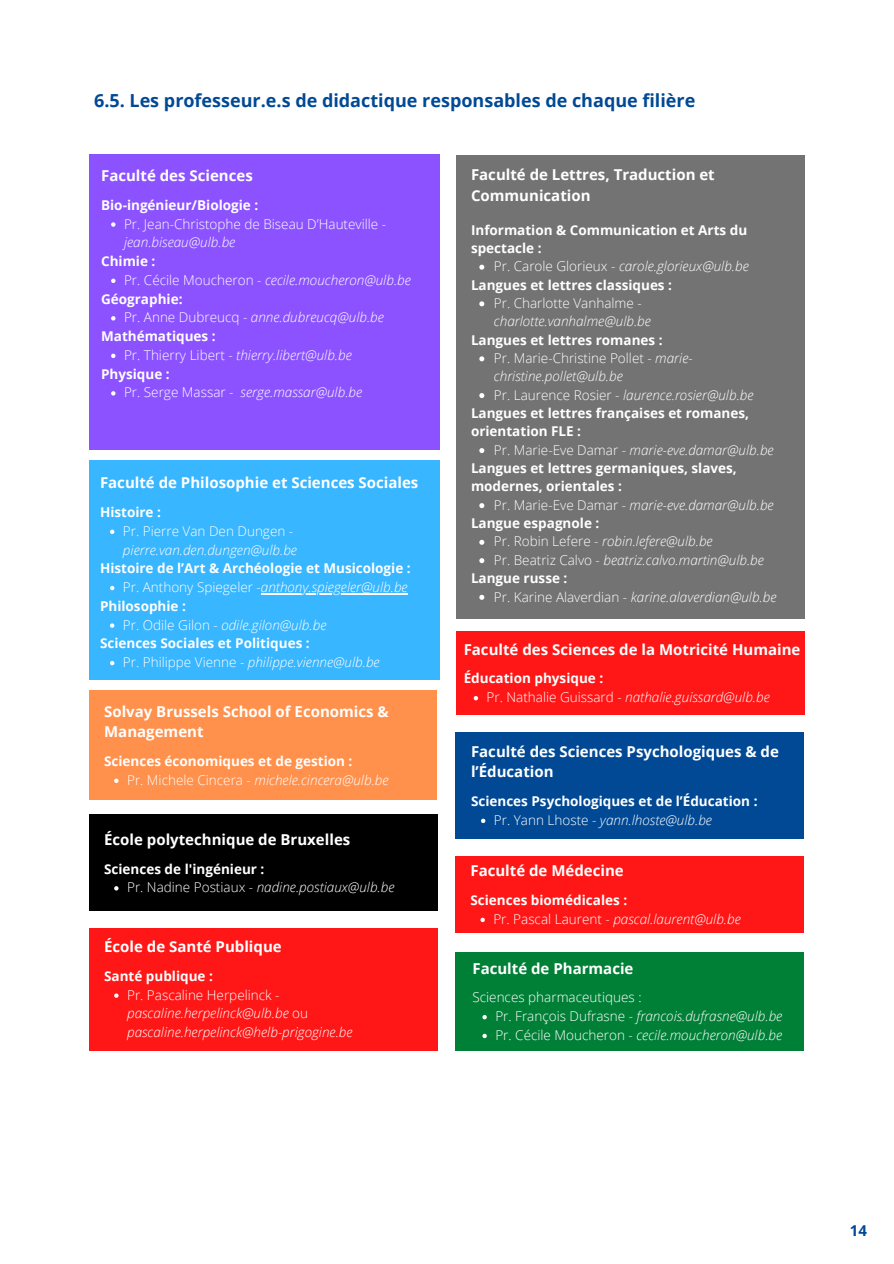
<style>
.page{position:relative;width:894px;height:1264px;background:#fff}
.page>*{position:absolute;margin:0;border:0;box-sizing:border-box;transform-origin:0 0}
.t1{font:700 18px "Open Sans";color:#014995}
.t2{font:700 15px/20.7px "Open Sans";color:#fff}
.t3{font:700 15px "Open Sans";color:#014995}
.t4{font:italic 300 13.5px/18.8px "Open Sans";color:#fff}
.t5{font:700 13.5px/18.3px "Open Sans";color:#fff}
.t6{font:300 13.5px/18.8px "Open Sans";color:#fff}
.s1{font-style:italic}
.s2{font-style:normal}
.s3{font-weight:300}
.s4{font-weight:700;font-style:normal}
</style>
<div class="page">
<div style="left:89px;top:460px;width:350px;height:220px;background:#38b6ff"></div>
<div style="left:89px;top:155px;width:350px;height:295px;background:#8c52ff"></div>
<div style="left:456px;top:155px;width:348px;height:463px;background:#737373"></div>
<div style="left:456px;top:631px;width:348px;height:83px;background:#ff1616"></div>
<svg style="left:110px;top:529px;width:4px;height:5px"></svg>
<svg style="left:110px;top:586px;width:4px;height:4px"></svg>
<hr style="left:261px;top:593px;width:146px;height:1px;background:#fff">
<svg style="left:110px;top:623px;width:4px;height:4px"></svg>
<svg style="left:110px;top:661px;width:4px;height:4px"></svg>
<svg style="left:479px;top:265px;width:5px;height:5px"></svg>
<svg style="left:479px;top:301px;width:5px;height:5px"></svg>
<svg style="left:479px;top:356px;width:5px;height:5px"></svg>
<svg style="left:479px;top:393px;width:5px;height:5px"></svg>
<svg style="left:479px;top:448px;width:5px;height:5px"></svg>
<svg style="left:479px;top:503px;width:5px;height:5px"></svg>
<svg style="left:479px;top:540px;width:5px;height:5px"></svg>
<svg style="left:479px;top:558px;width:5px;height:5px"></svg>
<svg style="left:479px;top:595px;width:5px;height:5px"></svg>
<svg style="left:111px;top:222px;width:4px;height:5px"></svg>
<svg style="left:111px;top:278px;width:4px;height:5px"></svg>
<svg style="left:111px;top:316px;width:4px;height:4px"></svg>
<svg style="left:111px;top:353px;width:4px;height:5px"></svg>
<svg style="left:111px;top:391px;width:4px;height:4px"></svg>
<svg style="left:473px;top:696px;width:5px;height:4px"></svg>
<div style="left:89px;top:690px;width:348px;height:110px;background:#ff914d"></div>
<svg style="left:114px;top:778px;width:4px;height:5px"></svg>
<div style="left:455px;top:732px;width:348px;height:106px;background:#014995"></div>
<svg style="left:481px;top:818px;width:4px;height:5px"></svg>
<div style="left:89px;top:813px;width:348px;height:97px;background:#000"></div>
<svg style="left:114px;top:886px;width:4px;height:4px"></svg>
<div style="left:455px;top:856px;width:347px;height:77px;background:#ff1616"></div>
<svg style="left:480px;top:917px;width:4px;height:5px"></svg>
<div style="left:89px;top:928px;width:348px;height:122px;background:#ff1616"></div>
<div style="left:455px;top:952px;width:348px;height:98px;background:#008037"></div>
<svg style="left:114px;top:993px;width:4px;height:4px"></svg>
<svg style="left:482px;top:1015px;width:4px;height:4px"></svg>
<svg style="left:482px;top:1033px;width:4px;height:5px"></svg>
<h1 class="t1" style="left:94px;top:87px;width:602px">6.5. Les professeur.e.s de didactique responsables de chaque filière</h1>
<p class="t2" style="left:101px;top:165px;width:153px">Faculté des Sciences</p>
<h2 class="t5" style="left:101px;top:195px;width:159px">Bio-ingénieur/Biologie :</h2>
<h2 class="t6" style="left:124px;top:214px;width:263px">Pr. Jean-Christophe de Biseau D’Hauteville - <span class="s1">jean.biseau@ulb.be</span></h2>
<p class="t5" style="left:101px;top:252px;width:56px">Chimie :</p>
<h2 class="t4" style="left:124px;top:270px;width:288px"><span class="s2">Pr. Cécile Moucheron -</span> cecile.moucheron@ulb.be</h2>
<h2 class="t5" style="left:101px;top:289px;width:83px">Géographie:</h2>
<p class="t4" style="left:124px;top:308px;width:261px"><span class="s2">Pr. Anne Dubreucq -</span> anne.dubreucq@ulb.be</p>
<h2 class="t5" style="left:101px;top:327px;width:116px">Mathématiques :</h2>
<p class="t4" style="left:124px;top:345px;width:229px"><span class="s2">Pr. Thierry Libert -</span> thierry.libert@ulb.be</p>
<h2 class="t5" style="left:101px;top:364px;width:70px">Physique :</h2>
<p class="t4" style="left:124px;top:383px;width:240px"><span class="s2">Pr. Serge Massar -</span> serge.massar@ulb.be</p>
<h2 class="t2" style="left:100px;top:472px;width:320px">Faculté de Philosophie et Sciences Sociales</h2>
<h2 class="t5" style="left:100px;top:502px;width:62px">Histoire :</h2>
<p class="t4" style="left:123px;top:521px;width:175px"><span class="s2">Pr. Pierre Van Den Dungen - </span>pierre.van.den.dungen@ulb.be</p>
<h2 class="t5" style="left:100px;top:559px;width:312px">Histoire de l’Art &amp; Archéologie et Musicologie :</h2>
<p class="t4" style="left:123px;top:577px;width:286px"><span class="s2">Pr. Anthony Spiegeler -</span>anthony.spiegeler@ulb.be</p>
<h2 class="t5" style="left:100px;top:596px;width:87px">Philosophie :</h2>
<p class="t4" style="left:123px;top:615px;width:205px"><span class="s2">Pr. Odile Gilon -</span> odile.gilon@ulb.be</p>
<h2 class="t5" style="left:100px;top:634px;width:211px">Sciences Sociales et Politiques :</h2>
<p class="t4" style="left:123px;top:652px;width:258px"><span class="s2">Pr. Philippe Vienne -</span> philippe.vienne@ulb.be</p>
<h2 class="t2" style="left:104px;top:700px;width:286px">Solvay Brussels School of Economics &amp;<br>Management</h2>
<p class="t5" style="left:104px;top:751px;width:250px">Sciences économiques et de gestion :</p>
<h2 class="t4" style="left:127px;top:770px;width:263px"><span class="s2">Pr. Michele Cincera -</span> michele.cincera@ulb.be</h2>
<p class="t2" style="left:104px;top:828px;width:247px">École polytechnique de Bruxelles</p>
<h2 class="t5" style="left:104px;top:859px;width:162px">Sciences de l'ingénieur :</h2>
<h2 class="t4" style="left:127px;top:877px;width:269px"><span class="s2">Pr. Nadine Postiaux -</span> nadine.postiaux@ulb.be</h2>
<p class="t2" style="left:104px;top:936px;width:179px">École de Santé Publique</p>
<h2 class="t5" style="left:104px;top:966px;width:110px">Santé publique :</h2>
<h2 class="t4" style="left:127px;top:985px;width:227px"><span class="s2">Pr. Pascaline Herpelinck - </span>pascaline.herpelinck@ulb.be <span class="s2">ou </span>pascaline.herpelinck@helb-prigogine.be</h2>
<h2 class="t2" style="left:471px;top:164px;width:245px">Faculté de Lettres, Traduction et<br>Communication</h2>
<p class="t5" style="left:471px;top:220px;width:278px">Information &amp; Communication et Arts du spectacle :</p>
<h2 class="t4" style="left:494px;top:257px;width:256px"><span class="s2">Pr. Carole Glorieux -</span> carole.glorieux@ulb.be</h2>
<h2 class="t5" style="left:471px;top:275px;width:202px;text-align:center">Langues et lettres classiques :<br><span class="s3">Pr. Charlotte Vanhalme -</span></h2>
<p class="t4" style="left:471px;top:312px;width:193px;line-height:18.3px;text-indent:23px">charlotte.vanhalme@ulb.be<br><span class="s4">Langues et lettres romanes :</span></p>
<h2 class="t4" style="left:494px;top:348px;width:200px;line-height:18.3px"><span class="s2">Pr. Marie-Christine Pollet -</span> marie&shy;christine.pollet@ulb.be</h2>
<p class="t4" style="left:494px;top:385px;width:261px"><span class="s2">Pr. Laurence Rosier -</span> laurence.rosier@ulb.be</p>
<h2 class="t5" style="left:471px;top:403px;width:279px">Langues et lettres françaises et romanes, orientation FLE :</h2>
<p class="t4" style="left:494px;top:440px;width:281px"><span class="s2">Pr. Marie-Eve Damar -</span> marie-eve.damar@ulb.be</p>
<h2 class="t5" style="left:471px;top:458px;width:267px">Langues et lettres germaniques, slaves, modernes, orientales :</h2>
<p class="t4" style="left:494px;top:495px;width:281px"><span class="s2">Pr. Marie-Eve Damar -</span> marie-eve.damar@ulb.be</p>
<h2 class="t5" style="left:471px;top:513px;width:130px">Langue espagnole :</h2>
<h2 class="t4" style="left:494px;top:532px;width:220px"><span class="s2">Pr. Robin Lefere -</span> robin.lefere@ulb.be</h2>
<p class="t4" style="left:494px;top:550px;width:271px"><span class="s2">Pr. Beatriz Calvo -</span> beatriz.calvo.martin@ulb.be</p>
<h2 class="t5" style="left:471px;top:568px;width:98px">Langue russe :</h2>
<h2 class="t4" style="left:494px;top:587px;width:284px"><span class="s2">Pr. Karine Alaverdian -</span> karine.alaverdian@ulb.be</h2>
<p class="t2" style="left:463px;top:638px;width:338px">Faculté des Sciences de la Motricité Humaine</p>
<h2 class="t5" style="left:463px;top:669px;width:141px">Éducation physique :</h2>
<p class="t4" style="left:486px;top:687px;width:284px"><span class="s2">Pr. Nathalie Guissard -</span> nathalie.guissard@ulb.be</p>
<p class="t2" style="left:471px;top:740px;width:309px">Faculté des Sciences Psychologiques &amp; de l’Éducation</p>
<p class="t5" style="left:471px;top:791px;width:288px">Sciences Psychologiques et de l’Éducation :</p>
<h2 class="t4" style="left:494px;top:810px;width:219px"><span class="s2">Pr. Yann Lhoste -</span> yann.lhoste@ulb.be</h2>
<p class="t2" style="left:470px;top:860px;width:155px">Faculté de Médecine</p>
<h2 class="t5" style="left:470px;top:890px;width:158px">Sciences biomédicales :</h2>
<h2 class="t4" style="left:493px;top:909px;width:249px"><span class="s2">Pr. Pascal Laurent -</span> pascal.laurent@ulb.be</h2>
<p class="t2" style="left:472px;top:957px;width:162px">Faculté de Pharmacie</p>
<h2 class="t6" style="left:472px;top:987px;width:171px">Sciences pharmaceutiques :</h2>
<p class="t4" style="left:495px;top:1006px;width:288px"><span class="s2">Pr. François Dufrasne -</span> francois.dufrasne@ulb.be</p>
<p class="t4" style="left:495px;top:1025px;width:288px"><span class="s2">Pr. Cécile Moucheron -</span> cecile.moucheron@ulb.be</p>
<p class="t3" style="left:849px;top:1219px;width:19px">14</p>
</div>
